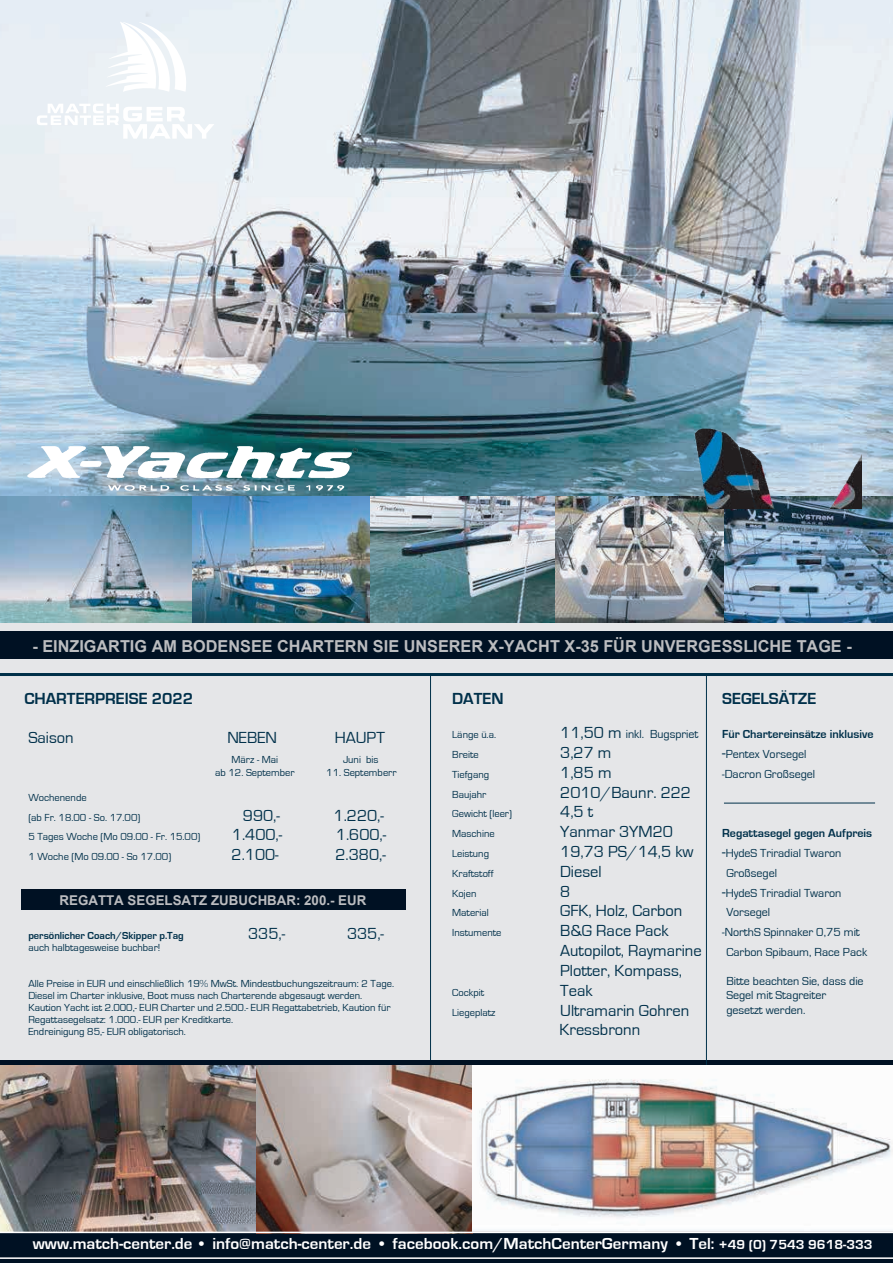
<style>
.page{position:relative;width:893px;height:1263px;background:#001123}
.page>*{position:absolute;margin:0;border:0;box-sizing:border-box;transform-origin:0 0}
.t1{font:16.5px/19.8px "Eurostile";color:#00304a}
.t2{font:700 16.5px "Eurostile";color:#fff}
.t3{font:700 16.5px "Arial";color:#bcbdc0}
.t4{font:700 16.5px "Eurostile";color:#00304a}
.t5{font:700 13.5px "Arial";color:#bcbdc0}
.t6{font:12px/14.4px "Eurostile";color:#00304a}
.t7{font:700 12px "Eurostile";color:#00304a}
.t8{font:10.5px/12px "Eurostile";color:#00304a}
.t9{font:700 10.5px "Eurostile";color:#00304a}
.s1{font-size:16.5px}
.s2{font-size:13.5px}
</style>
<div class="page">
<div style="left:0;top:617px;width:893px;height:444px;background:#e5e6e8"></div>
<hr style="left:430px;top:674px;width:1px;height:399px;background:#003049">
<hr style="left:0;top:1257px;width:893px;height:2px;background:#fff">
<div style="left:0;top:631px;width:893px;height:28px;background:#001123"></div>
<div style="left:21px;top:889px;width:385px;height:21px;background:#001123"></div>
<hr style="left:0;top:673px;width:893px;height:3px;background:#003049">
<hr style="left:0;top:1061px;width:893px;height:4px;background:#001123">
<img style="left:0;top:0;width:893px;height:498px">
<svg style="left:106px;top:22px;width:84px;height:70px;background:#f2f6f9"></svg>
<svg style="left:37px;top:104px;width:177px;height:35px;background:#f1f5f7"></svg>
<img style="left:24px;top:442px;width:337px;height:54px">
<hr style="left:706px;top:674px;width:1px;height:399px;background:#003049">
<img style="left:724px;top:497px;width:169px;height:125px">
<img style="left:1px;top:496px;width:723px;height:127px">
<img style="left:666px;top:428px;width:195px;height:81px">
<img style="left:0;top:1066px;width:256px;height:166px">
<img style="left:257px;top:1066px;width:216px;height:168px">
<img style="left:472px;top:1066px;width:421px;height:166px">
<hr style="left:0;top:1232px;width:893px;height:1px;background:#fff">
<hr style="left:724px;top:803px;width:151px;height:1px;background:#003049">
<h1 class="t3" style="left:32px;top:635px;width:821px">- EINZIGARTIG AM BODENSEE CHARTERN SIE UNSERER X-YACHT X-35 FÜR UNVERGESSLICHE TAGE -</h1>
<h1 class="t4" style="left:24px;top:689px;width:170px">CHARTERPREISE 2022</h1>
<h1 class="t1" style="left:28px;top:728px;width:47px">Saison</h1>
<h1 class="t1" style="left:227px;top:728px;width:51px">NEBEN</h1>
<h1 class="t1" style="left:335px;top:728px;width:52px">HAUPT</h1>
<p class="t8" style="left:232px;top:754px;width:48px">März - Mai</p>
<p class="t8" style="left:343px;top:754px;width:37px">Juni bis</p>
<p class="t8" style="left:215px;top:766px;width:81px">ab 12. September</p>
<p class="t8" style="left:326px;top:766px;width:72px">11. Septemberr</p>
<p class="t8" style="left:28px;top:788px;width:114px;line-height:19.8px">Wochenende<br>(ab Fr. 18.00 - So. 17.00)</p>
<h1 class="t4" style="left:452px;top:689px;width:53px">DATEN</h1>
<h1 class="t4" style="left:722px;top:689px;width:96px">SEGELSÄTZE</h1>
<p class="t8" style="left:452px;top:729px;width:45px">Länge ü.a.</p>
<p class="t6" style="left:560px;top:727px;width:140px"><span class="s1">11,50 m</span> inkl. Bugspriet</p>
<p class="t7" style="left:722px;top:728px;width:153px">Für Chartereinsätze inklusive</p>
<p class="t8" style="left:452px;top:749px;width:28px">Breite</p>
<h1 class="t1" style="left:560px;top:743px;width:53px">3,27 m</h1>
<p class="t6" style="left:722px;top:747px;width:86px"><span class="s1">-</span>Pentex Vorsegel</p>
<p class="t8" style="left:452px;top:769px;width:38px">Tiefgang</p>
<h1 class="t1" style="left:560px;top:763px;width:53px">1,85 m</h1>
<p class="t6" style="left:722px;top:767px;width:94px">-Dacron Großsegel</p>
<p class="t8" style="left:452px;top:788px;width:36px">Baujahr</p>
<h1 class="t1" style="left:560px;top:783px;width:132px">2010/Baunr. 222</h1>
<p class="t8" style="left:452px;top:808px;width:61px">Gewicht (leer)</p>
<h1 class="t1" style="left:560px;top:802px;width:35px">4,5 t</h1>
<p class="t8" style="left:452px;top:828px;width:44px">Maschine</p>
<h1 class="t1" style="left:560px;top:822px;width:114px">Yanmar 3YM20</h1>
<p class="t7" style="left:722px;top:827px;width:151px">Regattasegel gegen Aufpreis</p>
<p class="t8" style="left:452px;top:848px;width:38px">Leistung</p>
<h1 class="t1" style="left:560px;top:842px;width:135px">19,73 PS/14,5 kw</h1>
<p class="t6" style="left:722px;top:846px;width:121px"><span class="s1">-</span>HydeS Triradial Twaron</p>
<p class="t8" style="left:452px;top:868px;width:43px">Kraftstoff</p>
<h1 class="t1" style="left:560px;top:862px;width:43px">Diesel</h1>
<p class="t6" style="left:726px;top:866px;width:52px">Großsegel</p>
<p class="t8" style="left:452px;top:887px;width:26px">Kojen</p>
<h1 class="t1" style="left:560px;top:882px;width:12px">8</h1>
<p class="t6" style="left:722px;top:886px;width:121px"><span class="s1">-</span>HydeS Triradial Twaron</p>
<p class="t8" style="left:452px;top:907px;width:38px">Material</p>
<h1 class="t1" style="left:560px;top:901px;width:124px">GFK, Holz, Carbon</h1>
<p class="t6" style="left:726px;top:905px;width:45px">Vorsegel</p>
<p class="t8" style="left:452px;top:927px;width:51px">Instumente</p>
<h1 class="t1" style="left:560px;top:921px;width:110px">B&amp;G Race Pack</h1>
<p class="t6" style="left:722px;top:925px;width:139px">-NorthS Spinnaker 0,75 mit</p>
<h1 class="t1" style="left:560px;top:941px;width:143px">Autopilot, Raymarine</h1>
<p class="t6" style="left:726px;top:945px;width:142px">Carbon Spibaum, Race Pack</p>
<p class="t6" style="left:726px;top:974px;width:139px">Bitte beachten Sie, dass die<br>Segel mit Stagreiter gesetzt werden.</p>
<h1 class="t1" style="left:243px;top:805px;width:39px">990,-</h1>
<h1 class="t1" style="left:334px;top:805px;width:52px">1.220,-</h1>
<p class="t8" style="left:28px;top:831px;width:174px">5 Tages Woche (Mo 09.00 - Fr. 15.00)</p>
<h1 class="t1" style="left:232px;top:825px;width:52px">1.400,-</h1>
<h1 class="t1" style="left:336px;top:825px;width:52px">1.600,-</h1>
<p class="t8" style="left:28px;top:851px;width:144px">1 Woche (Mo 09.00 - So 17.00)</p>
<h1 class="t1" style="left:232px;top:845px;width:49px">2.100-</h1>
<h1 class="t1" style="left:335px;top:845px;width:52px">2.380,-</h1>
<p class="t5" style="left:60px;top:891px;width:308px">REGATTA SEGELSATZ ZUBUCHBAR: 200.- EUR</p>
<p class="t9" style="left:28px;top:930px;width:157px">persönlicher Coach/Skipper p.Tag</p>
<h1 class="t1" style="left:248px;top:924px;width:39px">335,-</h1>
<h1 class="t1" style="left:347px;top:924px;width:39px">335,-</h1>
<p class="t8" style="left:28px;top:942px;width:134px">auch halbtagesweise buchbar!</p>
<p class="t8" style="left:28px;top:978px;width:367px">Alle Preise in EUR und einschließlich 19% MwSt. Mindestbuchungszeitraum: 2 Tage.<br>Diesel im Charter inklusive, Boot muss nach Charterende abgesaugt werden.<br>Kaution Yacht ist 2.000,- EUR Charter und 2.500.- EUR Regattabetrieb, Kaution für Regattasegelsatz: 1.000.- EUR per Kreditkarte.<br>Endreinigung 85,- EUR obligatorisch.</p>
<h1 class="t1" style="left:560px;top:961px;width:123px">Plotter, Kompass,</h1>
<p class="t8" style="left:452px;top:986px;width:33px">Cockpit</p>
<h1 class="t1" style="left:560px;top:981px;width:34px">Teak</h1>
<p class="t8" style="left:452px;top:1006px;width:45px">Liegeplatz</p>
<h1 class="t1" style="left:559px;top:1000px;width:131px">Ultramarin Gohren<br>Kressbronn</h1>
<h1 class="t2" style="left:33px;top:1235px;width:841px">www.match-center.de • info@match-center.de • facebook.com/MatchCenterGermany • Tel: <span class="s2">+49 (0) 7543 9618-333</span></h1>
</div>
